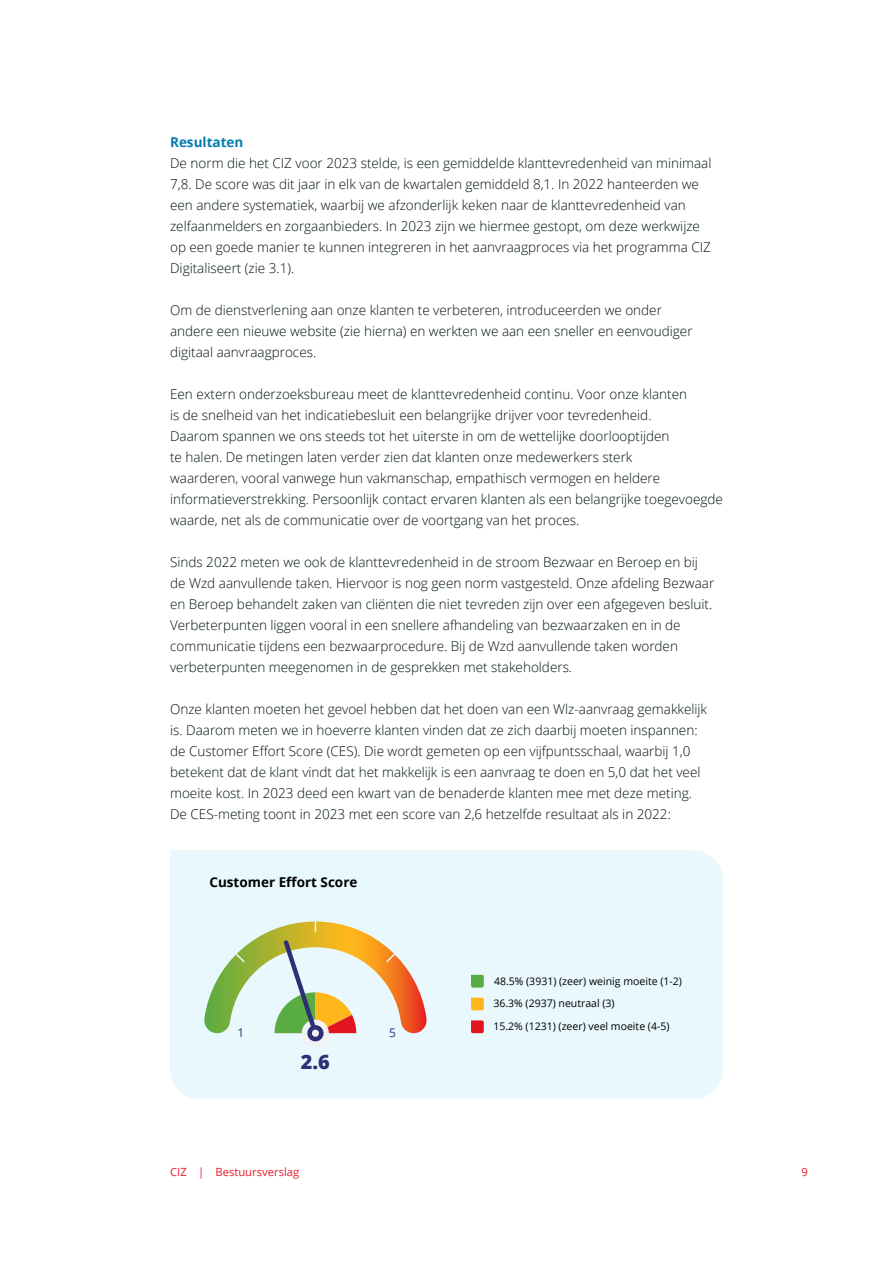
<style>
.page{position:relative;width:893px;height:1263px;background:#fff}
.page>*{position:absolute;margin:0;border:0;box-sizing:border-box;transform-origin:0 0}
.t1{font:800 19.95px "Open Sans";color:#2e3076}
.P_Body_witregel{font:300 13.5px/21px "Open Sans";color:#010f13}
.P_Body{font:300 13.5px/21px "Open Sans";color:#010f13}
.t2{font:700 13.5px "Open Sans";color:#000}
.H5_Tussenkop{font:700 13.5px "Open Sans";color:#007db0}
.t3{font:12px "Open Sans";color:#2e3076}
.t4{font:11.25px "Open Sans";color:#ed1c29}
.t5{font:10.5px/22.8px "Open Sans";color:#000}
</style>
<div class="page">
<div style="left:170px;top:850px;width:553px;height:249px;background:#e8f8fd"></div>
<svg style="left:471px;top:975px;width:13px;height:12px"></svg>
<svg style="left:471px;top:1020px;width:13px;height:13px"></svg>
<svg style="left:471px;top:998px;width:13px;height:12px"></svg>
<div style="left:302px;top:1019px;width:27px;height:28px;background:#f2f2f2;border-radius:50%"></div>
<svg style="left:203px;top:921px;width:224px;height:123px;background:#d5d1ae"></svg>
<h5 class="H5_Tussenkop" style="left:170px;top:132px;width:75px">Resultaten</h5>
<p class="P_Body" style="left:170px;top:152px;width:543px">De norm die het CIZ voor 2023 stelde, is een gemiddelde klanttevredenheid van minimaal 7,8. De score was dit jaar in elk van de kwartalen gemiddeld 8,1. In 2022 hanteerden we een andere systematiek, waarbij we afzonderlijk keken naar de klanttevredenheid van zelfaanmelders en zorgaanbieders. In 2023 zijn we hiermee gestopt, om deze werkwijze op een goede manier te kunnen integreren in het aanvraagproces via het programma CIZ Digitaliseert (zie 3.1).</p>
<p class="P_Body_witregel" style="left:170px;top:299px;width:524px">Om de dienstverlening aan onze klanten te verbeteren, introduceerden we onder andere een nieuwe website (zie hierna) en werkten we aan een sneller en eenvoudiger digitaal aanvraagproces.</p>
<p class="P_Body_witregel" style="left:170px;top:383px;width:554px">Een extern onderzoeksbureau meet de klanttevredenheid continu. Voor onze klanten<br>is de snelheid van het indicatiebesluit een belangrijke drijver voor tevredenheid.<br>Daarom spannen we ons steeds tot het uiterste in om de wettelijke doorlooptijden<br>te halen. De metingen laten verder zien dat klanten onze medewerkers sterk<br>waarderen, vooral vanwege hun vakmanschap, empathisch vermogen en heldere informatieverstrekking. Persoonlijk contact ervaren klanten als een belangrijke toegevoegde waarde, net als de communicatie over de voortgang van het proces.</p>
<p class="P_Body_witregel" style="left:170px;top:551px;width:546px">Sinds 2022 meten we ook de klanttevredenheid in de stroom Bezwaar en Beroep en bij de Wzd aanvullende taken. Hiervoor is nog geen norm vastgesteld. Onze afdeling Bezwaar en Beroep behandelt zaken van cliënten die niet tevreden zijn over een afgegeven besluit.<br>Verbeterpunten liggen vooral in een snellere afhandeling van bezwaarzaken en in de communicatie tijdens een bezwaarprocedure. Bij de Wzd aanvullende taken worden verbeterpunten meegenomen in de gesprekken met stakeholders.</p>
<p class="P_Body_witregel" style="left:170px;top:698px;width:539px">Onze klanten moeten het gevoel hebben dat het doen van een Wlz-aanvraag gemakkelijk is. Daarom meten we in hoeverre klanten vinden dat ze zich daarbij moeten inspannen: de Customer Effort Score (CES). Die wordt gemeten op een vijfpuntsschaal, waarbij 1,0 betekent dat de klant vindt dat het makkelijk is een aanvraag te doen en 5,0 dat het veel moeite kost. In 2023 deed een kwart van de benaderde klanten mee met deze meting.<br>De CES-meting toont in 2023 met een score van 2,6 hetzelfde resultaat als in 2022:</p>
<p class="t2" style="left:209px;top:873px;width:149px">Customer Effort Score</p>
<p class="t3" style="left:237px;top:1025px;width:8px">1</p>
<p class="t3" style="left:389px;top:1025px;width:8px">5</p>
<p class="t1" style="left:301px;top:1046px;width:31px">2.6</p>
<p class="t5" style="left:493px;top:969px;width:190px">48.5% (3931) (zeer) weinig moeite (1-2)<br>36.3% (2937) neutraal (3)<br>15.2% (1231) (zeer) veel moeite (4-5)</p>
<p class="t4" style="left:170px;top:1164px;width:131px">CIZ | Bestuursverslag</p>
<p class="t4" style="left:801px;top:1164px;width:8px">9</p>
</div>
